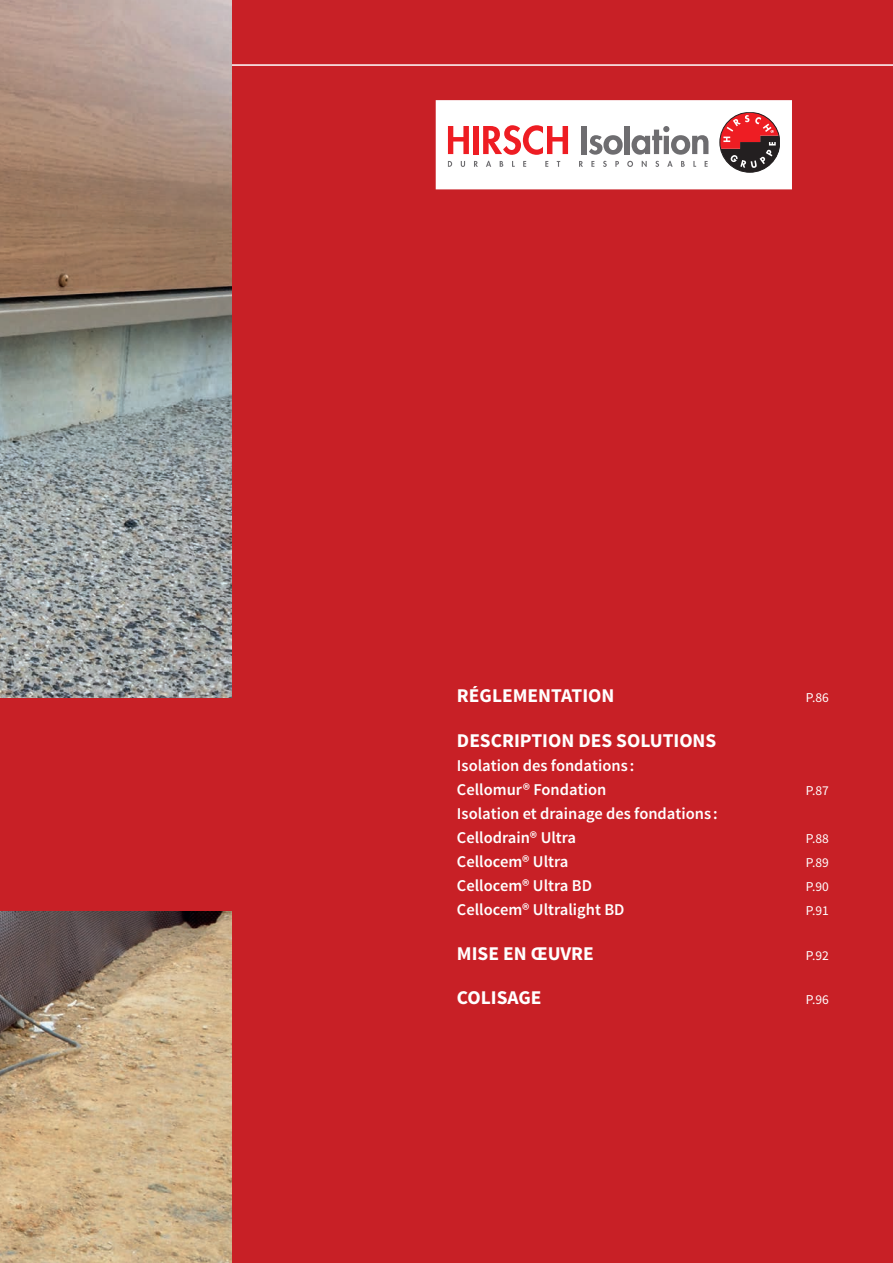
<style>
.page{position:relative;width:893px;height:1263px;background:#c82026}
.page>*{position:absolute;margin:0;border:0;box-sizing:border-box;transform-origin:0 0}
.t1{font:700 19.5px "Source Sans Pro";color:#fff}
.t2{font:600 16.5px/24px "Source Sans Pro";color:#fff}
.t3{font:13.5px "Source Sans Pro";color:#fff}
</style>
<div class="page">
<svg style="left:435px;top:100px;width:357px;height:90px;background:#ead4d5"></svg>
<hr style="left:232px;top:64px;width:661px;height:2px;background:#fff">
<img style="left:0;top:0;width:232px;height:698px">
<img style="left:0;top:912px;width:232px;height:351px">
<p class="t1" style="left:457px;top:686px;width:159px">RÉGLEMENTATION</p>
<p class="t3" style="left:806px;top:691px;width:24px">P.86</p>
<p class="t1" style="left:457px;top:731px;width:261px">DESCRIPTION DES SOLUTIONS</p>
<p class="t2" style="left:457px;top:754px;width:179px">Isolation des fondations :<br>Cellomur® Fondation</p>
<p class="t3" style="left:806px;top:784px;width:24px">P.87</p>
<p class="t2" style="left:457px;top:802px;width:262px">Isolation et drainage des fondations :<br>Cellodrain® Ultra</p>
<p class="t3" style="left:806px;top:832px;width:24px">P.88</p>
<p class="t2" style="left:457px;top:850px;width:113px">Cellocem® Ultra</p>
<p class="t3" style="left:806px;top:856px;width:24px">P.89</p>
<p class="t2" style="left:457px;top:874px;width:136px">Cellocem® Ultra BD</p>
<p class="t3" style="left:806px;top:880px;width:24px">P.90</p>
<p class="t2" style="left:457px;top:898px;width:169px">Cellocem® Ultralight BD</p>
<p class="t3" style="left:806px;top:904px;width:24px">P.91</p>
<p class="t1" style="left:457px;top:944px;width:138px">MISE EN ŒUVRE</p>
<p class="t3" style="left:806px;top:949px;width:24px">P.92</p>
<p class="t1" style="left:457px;top:988px;width:86px">COLISAGE</p>
<p class="t3" style="left:806px;top:993px;width:24px">P.96</p>
</div>
